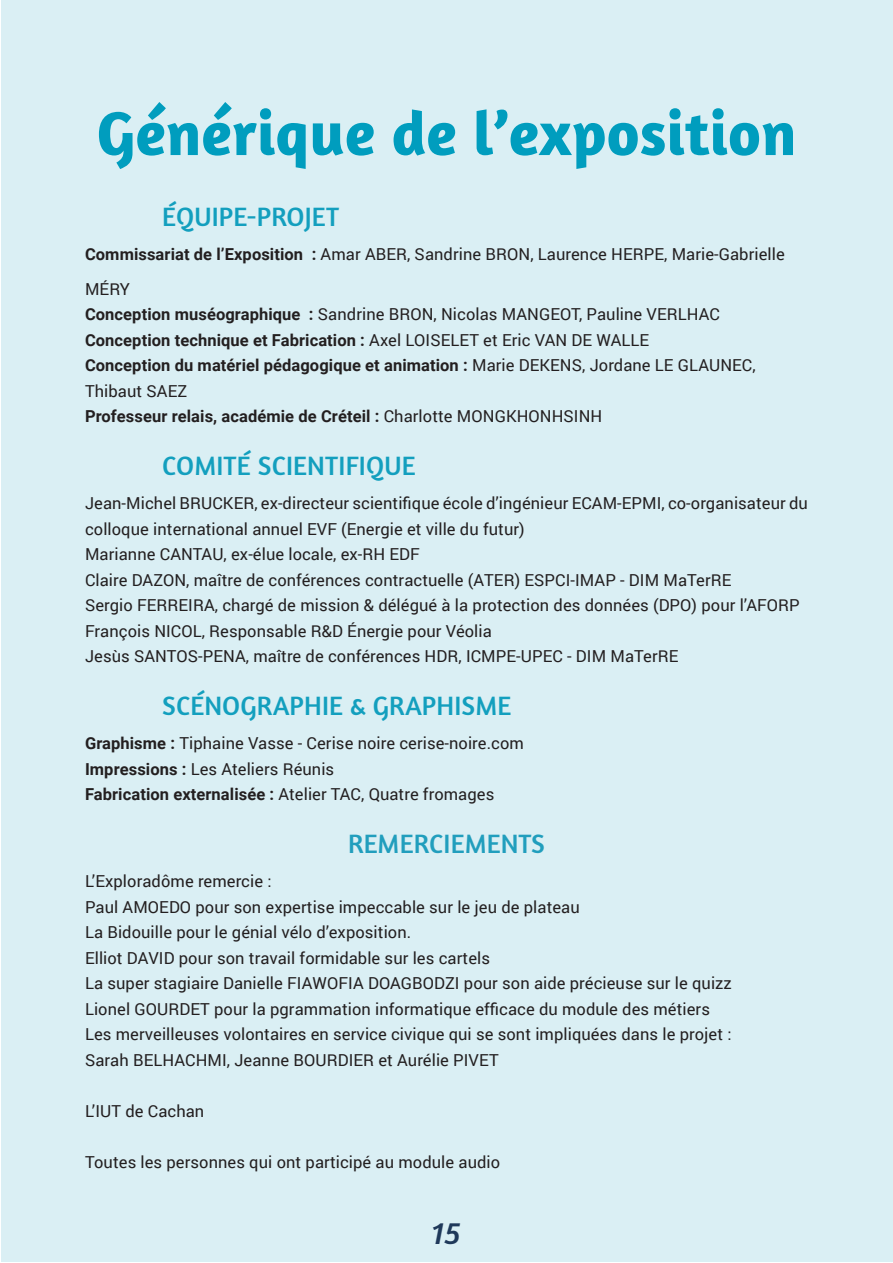
<style>
.page{position:relative;width:893px;height:1263px;background:#fff}
.page>*{position:absolute;margin:0;border:0;box-sizing:border-box;transform-origin:0 0}
.Les_gros_titres{font:700 63px "Amaranth";letter-spacing:.005em;color:#009dbe}
.t1{font:italic 33px "Amaranth";color:#00072d}
.titre_poles{font:27px "Amaranth";letter-spacing:.005em;color:#139fbe}
.titre_poles-2{font:27px "Amaranth";letter-spacing:.005em;color:#219ebd}
.texte_courant{font:16.5px/34.5px "Roboto";letter-spacing:.005em;color:#231f20}
.texte_courant-2{font:700 16.5px/25.5px "Roboto";letter-spacing:.005em;color:#231f20}
.s1{font-weight:700}
.s2{font-weight:400}
</style>
<div class="page">
<div style="left:1px;top:1px;width:891px;height:1261px;background:#daeff4"></div>
<p class="Les_gros_titres" style="left:97px;top:94px;width:701px">Générique de l’exposition</p>
<p class="titre_poles" style="left:162px;top:200px;width:179px">ÉQUIPE-PROJET</p>
<p class="texte_courant" style="left:85px;top:236px;width:701px"><span class="s1">Commissariat de l’Exposition :</span> Amar ABER, Sandrine BRON, Laurence HERPE, Marie-Gabrielle<br>MÉRY</p>
<p class="texte_courant" style="left:85px;top:296px;width:636px"><span class="s1">Conception muséographique :</span> Sandrine BRON, Nicolas MANGEOT, Pauline VERLHAC</p>
<p class="texte_courant-2" style="left:85px;top:326px;width:565px">Conception technique et Fabrication : <span class="s2">Axel LOISELET et Eric VAN DE WALLE</span></p>
<p class="texte_courant-2" style="left:85px;top:352px;width:672px">Conception du matériel pédagogique et animation : <span class="s2">Marie DEKENS, Jordane LE GLAUNEC,<br>Thibaut SAEZ</span></p>
<p class="texte_courant-2" style="left:85px;top:403px;width:519px">Professeur relais, académie de Créteil : <span class="s2">Charlotte MONGKHONHSINH</span></p>
<p class="titre_poles" style="left:162px;top:449px;width:255px">COMITÉ SCIENTIFIQUE</p>
<p class="texte_courant" style="left:85px;top:490px;width:724px;line-height:25.5px">Jean-Michel BRUCKER, ex-directeur scientifique école d’ingénieur ECAM-EPMI, co-organisateur du colloque international annuel EVF (Energie et ville du futur)</p>
<p class="texte_courant" style="left:85px;top:536px;width:336px">Marianne CANTAU, ex-élue locale, ex-RH EDF</p>
<p class="texte_courant" style="left:85px;top:562px;width:648px">Claire DAZON, maître de conférences contractuelle (ATER) ESPCI-IMAP - DIM MaTerRE</p>
<p class="texte_courant" style="left:85px;top:587px;width:716px">Sergio FERREIRA, chargé de mission &amp; délégué à la protection des données (DPO) pour l’AFORP</p>
<p class="texte_courant" style="left:85px;top:613px;width:408px">François NICOL, Responsable R&amp;D Énergie pour Véolia</p>
<p class="texte_courant" style="left:85px;top:638px;width:595px">Jesùs SANTOS-PENA, maître de conférences HDR, ICMPE-UPEC - DIM MaTerRE</p>
<p class="titre_poles" style="left:162px;top:689px;width:350px">SCÉNOGRAPHIE &amp; GRAPHISME</p>
<p class="texte_courant" style="left:85px;top:725px;width:440px"><span class="s1">Graphisme :</span> Tiphaine Vasse - Cerise noire cerise-noire.com</p>
<p class="texte_courant" style="left:85px;top:751px;width:251px"><span class="s1">Impressions :</span> Les Ateliers Réunis</p>
<p class="texte_courant" style="left:85px;top:776px;width:411px"><span class="s1">Fabrication externalisée :</span> Atelier TAC, Quatre fromages</p>
<p class="titre_poles-2" style="left:348px;top:827px;width:198px">REMERCIEMENTS</p>
<p class="texte_courant" style="left:85px;top:863px;width:188px">L’Exploradôme remercie :</p>
<p class="texte_courant" style="left:85px;top:889px;width:496px">Paul AMOEDO pour son expertise impeccable sur le jeu de plateau</p>
<p class="texte_courant" style="left:85px;top:914px;width:328px">La Bidouille pour le génial vélo d’exposition.</p>
<p class="texte_courant" style="left:85px;top:940px;width:406px">Elliot DAVID pour son travail formidable sur les cartels</p>
<p class="texte_courant" style="left:85px;top:965px;width:648px">La super stagiaire Danielle FIAWOFIA DOAGBODZI pour son aide précieuse sur le quizz</p>
<p class="texte_courant" style="left:85px;top:991px;width:626px">Lionel GOURDET pour la pgrammation informatique efficace du module des métiers</p>
<p class="texte_courant" style="left:85px;top:1016px;width:648px">Les merveilleuses volontaires en service civique qui se sont impliquées dans le projet :</p>
<p class="texte_courant" style="left:85px;top:1042px;width:415px">Sarah BELHACHMI, Jeanne BOURDIER et Aurélie PIVET</p>
<p class="texte_courant" style="left:85px;top:1093px;width:121px">L’IUT de Cachan</p>
<p class="texte_courant" style="left:85px;top:1144px;width:417px">Toutes les personnes qui ont participé au module audio</p>
<h2 class="t1" style="left:432px;top:1214px;width:30px">15</h2>
</div>
